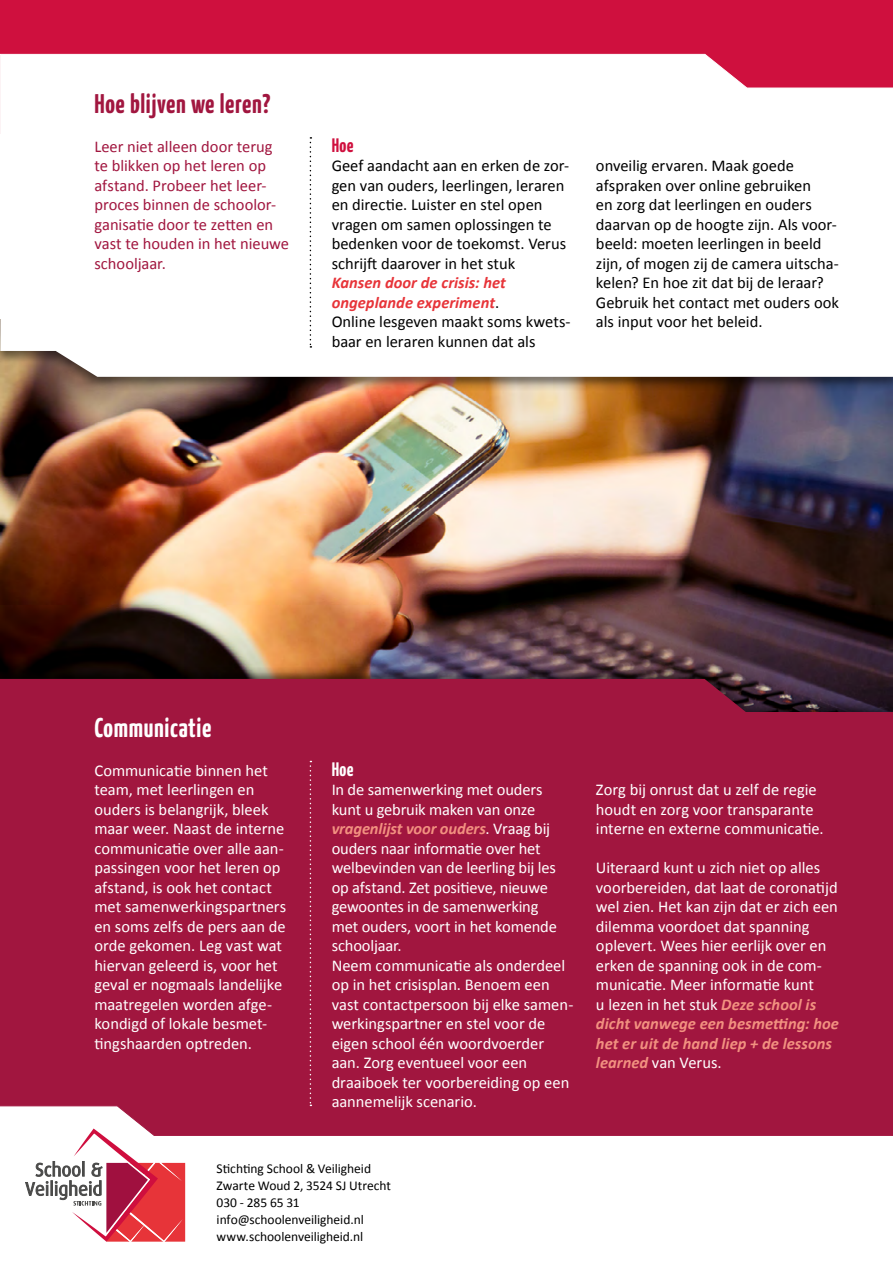
<style>
.page{position:relative;width:893px;height:1263px;background:#cf103e}
.page>*{position:absolute;margin:0;border:0;box-sizing:border-box;transform-origin:0 0}
.t1{font:700 27px "Yanone Kaffeesatz";letter-spacing:.025em;color:#a1163f}
.t2{font:700 27px "Yanone Kaffeesatz";letter-spacing:.025em;color:#fff}
.t3{font:700 19.5px "Yanone Kaffeesatz";color:#cf103e}
.t4{font:700 19.5px "Yanone Kaffeesatz";color:#fff}
.t5{font:16.5px/19.5px "Calibri";letter-spacing:-.005em;color:#fff}
.t6{font:16.5px/19.5px "Calibri";letter-spacing:-.005em;color:#000}
.t7{font:16.5px/19.5px "Calibri";color:#a1163f}
.t8{font:13.5px/17px "Calibri";letter-spacing:-.005em;color:#000}
.s1{font-weight:700;font-style:italic;color:#e73439}
.s2{font-weight:700;font-style:italic;color:#f29180}
</style>
<div class="page">
<img style="left:0;top:391px;width:893px;height:275px">
<svg style="left:0;top:54px;width:893px;height:80px;background:#fbecef"></svg>
<div style="left:0;top:304px;width:893px;height:87px;background:#000;opacity:.5"></div>
<div style="left:0;top:319px;width:893px;height:58px;background:#fff"></div>
<div style="left:0;top:666px;width:893px;height:102px;background:#000;opacity:.5"></div>
<svg style="left:0;top:679px;width:893px;height:34px;background:#8c183c"></svg>
<div style="left:0;top:134px;width:893px;height:185px;background:#fff"></div>
<div style="left:0;top:713px;width:893px;height:251px;background:#a1163f"></div>
<div style="left:0;top:955px;width:893px;height:197px;background:#a1163f"></div>
<svg style="left:0;top:1105px;width:893px;height:158px"></svg>
<svg style="left:25px;top:1128px;width:160px;height:114px;background:#e4a9b1"></svg>
<svg style="left:310px;top:137px;width:1px;height:211px"></svg>
<svg style="left:310px;top:761px;width:1px;height:345px"></svg>
<h1 class="t1" style="left:94px;top:87px;width:178px">Hoe blijven we leren?</h1>
<p class="t7" style="left:94px;top:136px;width:196px">Leer niet alleen door terug te blikken op het leren op afstand. Probeer het leer&shy;proces binnen de schoolor&shy;ganisatie door te zetten en vast te houden in het nieuwe schooljaar.</p>
<p class="t3" style="left:332px;top:133px;width:23px">Hoe</p>
<p class="t6" style="left:332px;top:156px;width:239px">Geef aandacht aan en erken de zor&shy;gen van ouders, leerlingen, leraren en directie. Luister en stel open vragen om samen oplossingen te bedenken voor de toekomst. Verus schrijft daarover in het stuk</p>
<p class="t6" style="left:332px;top:273px;width:240px"><span class="s1">Kansen door de crisis: het ongeplande experiment</span>.<br>Online lesgeven maakt soms kwets&shy;baar en leraren kunnen dat als</p>
<p class="t6" style="left:596px;top:156px;width:245px">onveilig ervaren. Maak goede afspraken over online gebruiken<br>en zorg dat leerlingen en ouders daarvan op de hoogte zijn. Als voor&shy;beeld: moeten leerlingen in beeld zijn, of mogen zij de camera uitscha&shy;kelen? En hoe zit dat bij de leraar?<br>Gebruik het contact met ouders ook als input voor het beleid.</p>
<h1 class="t2" style="left:94px;top:711px;width:119px">Communicatie</h1>
<p class="t5" style="left:94px;top:760px;width:193px">Communicatie binnen het team, met leerlingen en ouders is belangrijk, bleek maar weer. Naast de interne communicatie over alle aan&shy;passingen voor het leren op afstand, is ook het contact met samenwerkingspartners en soms zelfs de pers aan de orde gekomen. Leg vast wat hiervan geleerd is, voor het geval er nogmaals landelijke maatregelen worden afge&shy;kondigd of lokale besmet&shy;tingshaarden optreden.</p>
<p class="t4" style="left:332px;top:757px;width:23px">Hoe</p>
<p class="t5" style="left:332px;top:780px;width:243px">In de samenwerking met ouders kunt u gebruik maken van onze <span class="s2">vragenlijst voor ouders</span>. Vraag bij ouders naar informatie over het welbevinden van de leerling bij les op afstand. Zet positieve, nieuwe gewoontes in de samenwerking<br>met ouders, voort in het komende schooljaar.<br>Neem communicatie als onderdeel op in het crisisplan. Benoem een vast contactpersoon bij elke samen&shy;werkingspartner en stel voor de eigen school één woordvoerder aan. Zorg eventueel voor een draaiboek ter voorbereiding op een aannemelijk scenario.</p>
<p class="t5" style="left:596px;top:780px;width:229px">Zorg bij onrust dat u zelf de regie houdt en zorg voor transparante interne en externe communicatie.</p>
<p class="t5" style="left:596px;top:858px;width:244px">Uiteraard kunt u zich niet op alles voorbereiden, dat laat de coronatijd wel zien. Het kan zijn dat er zich een dilemma voordoet dat spanning oplevert. Wees hier eerlijk over en erken de spanning ook in de com&shy;municatie. Meer informatie kunt<br>u lezen in het stuk <span class="s2">Deze school is dicht vanwege een besmetting: hoe het er uit de hand liep + de lessons learned</span> van Verus.</p>
<p class="t8" style="left:217px;top:1160px;width:176px">Stichting School &amp; Veiligheid<br>Zwarte Woud 2, 3524 SJ Utrecht<br>030 - 285 65 31 info@schoolenveiligheid.nl www.schoolenveiligheid.nl</p>
</div>
